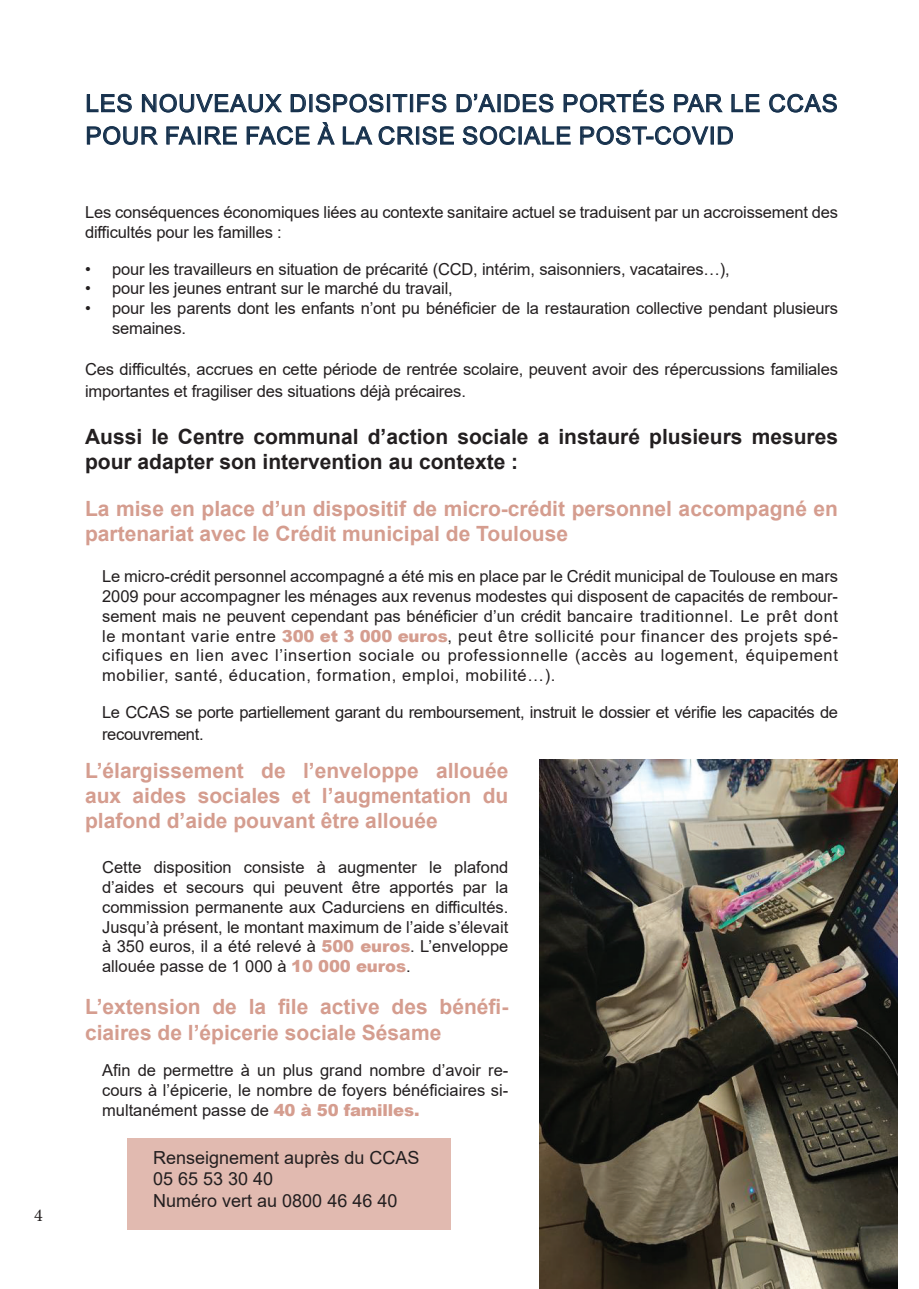
<style>
.page{position:relative;width:919px;height:1289px;background:#fff}
.page>*{position:absolute;margin:0;border:0;box-sizing:border-box;transform-origin:0 0}
.t1{font:24px "Arial";letter-spacing:.035em;color:#15304c}
.t2{font:24px "Arial";letter-spacing:.095em;color:#15304c}
.t3{font:700 21px/25.2px "Arial";color:#d59d8f}
.t4{font:700 21px/25.2px "Arial";color:#231f20}
.t5{font:18px/21.6px "Arial";color:#231f20}
.t6{font:18px "Minion Pro";color:#231f20}
.t7{font:16.5px/19.8px "Arial";letter-spacing:-.01em;color:#231f20}
.s1{font-weight:900;color:#d59d8f}
</style>
<div class="page">
<div style="left:128px;top:1137px;width:323px;height:92px;background:#e1bab0"></div>
<svg style="left:86px;top:93px;width:46px;height:20px"></svg>
<svg style="left:142px;top:93px;width:140px;height:20px"></svg>
<svg style="left:290px;top:94px;width:16px;height:18px"></svg>
<svg style="left:315px;top:93px;width:69px;height:20px"></svg>
<div style="left:387px;top:94px;width:3px;height:18px;border:1px solid #15304c"></div>
<svg style="left:392px;top:94px;width:15px;height:18px"></svg>
<div style="left:410px;top:94px;width:3px;height:18px;border:1px solid #15304c"></div>
<svg style="left:417px;top:93px;width:30px;height:20px"></svg>
<svg style="left:456px;top:93px;width:40px;height:20px"></svg>
<svg style="left:504px;top:93px;width:49px;height:20px"></svg>
<svg style="left:563px;top:89px;width:101px;height:24px"></svg>
<svg style="left:674px;top:94px;width:49px;height:19px"></svg>
<svg style="left:731px;top:94px;width:28px;height:18px"></svg>
<svg style="left:769px;top:93px;width:68px;height:20px"></svg>
<svg style="left:87px;top:126px;width:71px;height:19px"></svg>
<svg style="left:166px;top:126px;width:30px;height:19px"></svg>
<div style="left:198px;top:127px;width:3px;height:17px;border:1px solid #15304c"></div>
<svg style="left:205px;top:126px;width:32px;height:19px"></svg>
<svg style="left:246px;top:126px;width:64px;height:19px"></svg>
<svg style="left:317px;top:122px;width:18px;height:23px"></svg>
<svg style="left:342px;top:126px;width:72px;height:19px"></svg>
<div style="left:416px;top:127px;width:3px;height:17px;border:1px solid #15304c"></div>
<svg style="left:422px;top:126px;width:32px;height:19px"></svg>
<svg style="left:462px;top:126px;width:54px;height:19px"></svg>
<svg style="left:523px;top:126px;width:48px;height:19px"></svg>
<svg style="left:580px;top:126px;width:129px;height:19px"></svg>
<svg style="left:717px;top:126px;width:16px;height:19px"></svg>
<img style="left:539px;top:759px;width:358px;height:529px">
<hr style="left:918px;top:808px;width:1px;height:480px;background:#d59d8f">
<p class="t6" style="left:34px;top:1203px;width:10px">4</p>
<h1 class="t1" style="left:85px;top:87px;width:110px">Les nouve</h1>
<h1 class="t1" style="left:230px;top:87px;width:191px">aux dispositifs</h1>
<h1 class="t1" style="left:455px;top:87px;width:384px">d’ai des portés par le CCAS</h1>
<h1 class="t1" style="left:85px;top:119px;width:342px">pour faire face à la crise</h1>
<h1 class="t2" style="left:462px;top:119px;width:273px">sociale post-covi d</h1>
<p class="t7" style="left:85px;top:202px;width:754px">Les conséquences économiques liées au contexte sanitaire actuel se traduisent par un accroissement des difficultés pour les familles :</p>
<p class="t7" style="left:85px;top:259px;width:646px">• pour les travailleurs en situation de précarité (CCD, intérim, saisonniers, vacataires…),</p>
<p class="t7" style="left:85px;top:278px;width:369px">• pour les jeunes entrant sur le marché du travail,</p>
<p class="t7" style="left:112px;top:298px;width:727px;text-indent:-27px">• pour les parents dont les enfants n’ont pu bénéficier de la restauration collective pendant plusieurs semaines.</p>
<p class="t7" style="left:85px;top:358px;width:754px;line-height:21.6px">Ces difficultés, accrues en cette période de rentrée scolaire, peuvent avoir des répercussions familiales importantes et fragiliser des situations déjà précaires.</p>
<p class="t4" style="left:85px;top:424px;width:754px">Aussi le Centre communal d’action sociale a instauré plusieurs mesures pour adapter son intervention au contexte :</p>
<p class="t3" style="left:85px;top:496px;width:754px">La mise en place d’un dispositif de micro-crédit personnel accompagné en partenariat avec le Crédit municipal de Toulouse</p>
<p class="t7" style="left:102px;top:566px;width:737px;text-align:justify">Le micro-crédit personnel accompagné a été mis en place par le Crédit municipal de Toulouse en mars 2009 pour accompagner les ménages aux revenus modestes qui disposent de capacités de rembour&shy;sement mais ne peuvent cependant pas bénéficier d’un crédit bancaire traditionnel. Le prêt dont le montant varie entre <span class="s1">300 et 3 000 euros</span>, peut être sollicité pour financer des projets spé&shy;cifiques en lien avec l’insertion sociale ou professionnelle (accès au logement, équipement mobilier, santé, éducation, formation, emploi, mobilité…).</p>
<p class="t7" style="left:102px;top:701px;width:737px;line-height:21.6px">Le CCAS se porte partiellement garant du remboursement, instruit le dossier et vérifie les capacités de recouvrement.</p>
<p class="t3" style="left:85px;top:758px;width:425px;text-align:justify">L’élargissement de l’enveloppe allouée aux aides sociales et l’augmentation du plafond d’aide pouvant être allouée</p>
<p class="t7" style="left:102px;top:857px;width:408px;text-align:justify">Cette disposition consiste à augmenter le plafond d’aides et secours qui peuvent être apportés par la commission permanente aux Cadurciens en difficultés.<br>Jusqu’à présent, le montant maximum de l’aide s’élevait à 350 euros, il a été relevé à <span class="s1">500 euros</span>. L’enveloppe allouée passe de 1 000 à <span class="s1">10 000 euros</span>.</p>
<p class="t3" style="left:85px;top:994px;width:425px">L’extension de la file active des bénéfi&shy;ciaires de l’épicerie sociale Sésame</p>
<p class="t7" style="left:102px;top:1060px;width:408px;text-align:justify">Afin de permettre à un plus grand nombre d’avoir re&shy;cours à l’épicerie, le nombre de foyers bénéficiaires si&shy;multanément passe de <span class="s1">40 à 50 familles.</span></p>
<p class="t5" style="left:153px;top:1146px;width:268px">Renseignement auprès du CCAS<br>05 65 53 30 40<br>Numéro vert au 0800 46 46 40</p>
</div>
